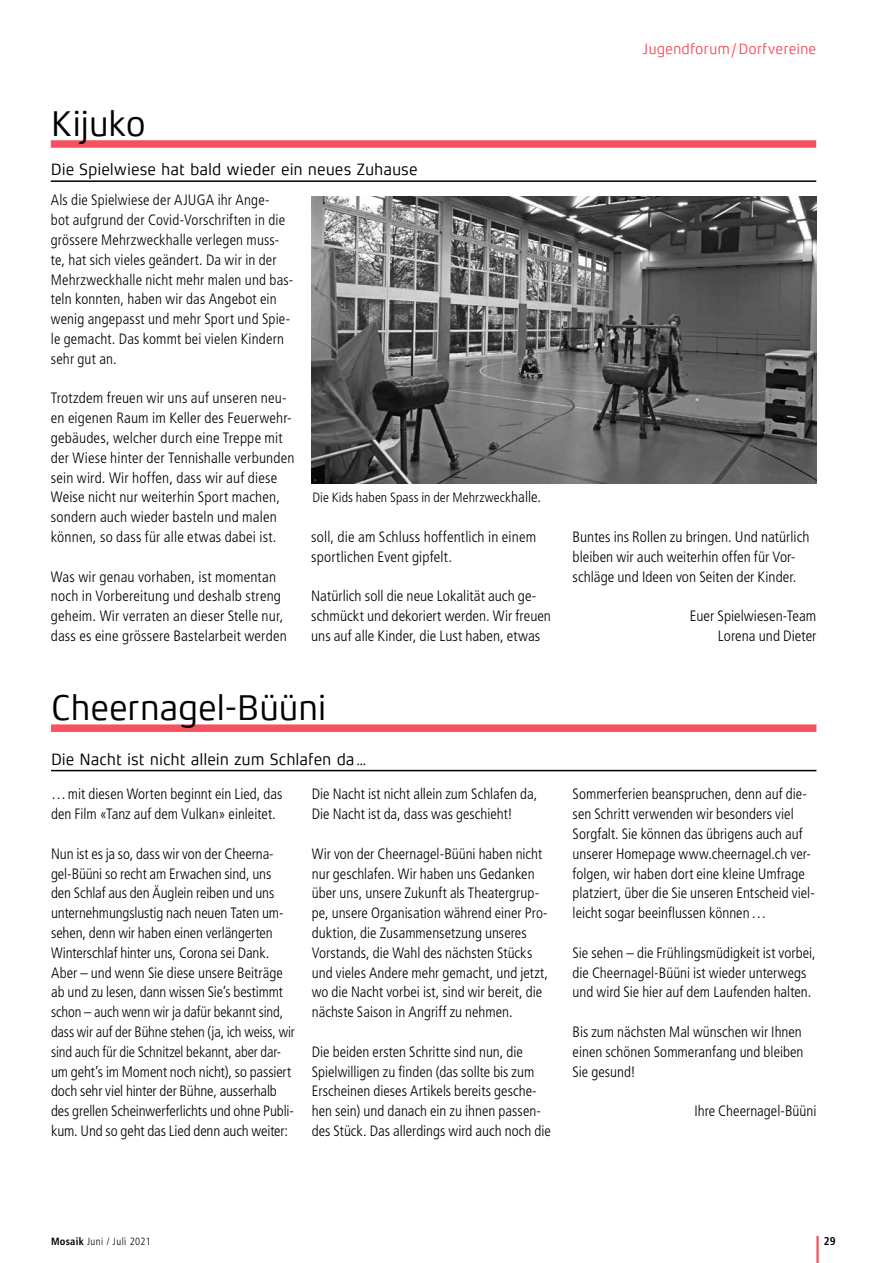
<style>
.page{position:relative;width:893px;height:1263px;background:#fff}
.page>*{position:absolute;margin:0;border:0;box-sizing:border-box;transform-origin:0 0}
.t1{font:36px "Xenois Sans Pro";letter-spacing:-.015em;color:#000}
.t2{font:16.5px "Xenois Sans Pro";letter-spacing:-.005em;color:#000}
.t3{font:300 condensed 15px/19.8px "Frutiger LT Std";color:#000}
.t4{font:15px "Xenois Sans Pro";color:#f7505e}
.t5{font:300 condensed 13.5px "Frutiger LT Std";letter-spacing:.005em;color:#000}
.t6{font:700 condensed 11.25px "Frutiger LT Std";color:#000}
.t7{font:300 condensed 10.5px "Frutiger LT Std";letter-spacing:.04em;color:#000}
.s1{font-size:15px}
.s2{font-weight:700}
</style>
<div class="page">
<hr style="left:816px;top:1236px;width:3px;height:27px;background:#f7505e">
<div style="left:51px;top:140px;width:765px;height:8px;background:#f7505e"></div>
<hr style="left:51px;top:180px;width:765px;height:2px;background:#000">
<hr style="left:51px;top:770px;width:765px;height:1px;background:#000">
<div style="left:51px;top:724px;width:765px;height:8px;background:#f7505e"></div>
<img style="left:312px;top:196px;width:504px;height:288px">
<h1 class="t1" style="left:51px;top:103px;width:97px">Kijuko</h1>
<p class="t2" style="left:51px;top:160px;width:368px">Die Spielwiese hat bald wieder ein neues Zuhause</p>
<p class="t3" style="left:51px;top:190px;width:244px">Als die Spielwiese der AJUGA ihr Ange-<br>bot aufgrund der Covid-Vorschriften in die grössere Mehrzweckhalle verlegen muss&shy;te, hat sich vieles geändert. Da wir in der Mehrzweckhalle nicht mehr malen und bas&shy;teln konnten, haben wir das Angebot ein wenig angepasst und mehr Sport und Spie&shy;le gemacht. Das kommt bei vielen Kindern sehr gut an.</p>
<p class="t3" style="left:51px;top:388px;width:245px">Trotzdem freuen wir uns auf unseren neu&shy;en eigenen Raum im Keller des Feuerwehr&shy;gebäudes, welcher durch eine Treppe mit der Wiese hinter der Tennishalle verbunden sein wird. Wir hoffen, dass wir auf diese Weise nicht nur weiterhin Sport machen, sondern auch wieder basteln und malen können, so dass für alle etwas dabei ist.</p>
<p class="t3" style="left:51px;top:567px;width:237px">Was wir genau vorhaben, ist momentan noch in Vorbereitung und deshalb streng geheim. Wir verraten an dieser Stelle nur, dass es eine grössere Bastelarbeit werden</p>
<p class="t5" style="left:312px;top:490px;width:230px">Die Kids haben Spass in der Mehrzweck<span class="s1">halle.</span></p>
<p class="t3" style="left:311px;top:527px;width:226px">soll, die am Schluss hoffentlich in einem sportlichen Event gipfelt.</p>
<p class="t3" style="left:311px;top:586px;width:241px">Natürlich soll die neue Lokalität auch ge&shy;schmückt und dekoriert werden. Wir freuen uns auf alle Kinder, die Lust haben, etwas</p>
<h1 class="t1" style="left:51px;top:688px;width:277px">Cheernagel-Büüni</h1>
<p class="t2" style="left:51px;top:750px;width:317px">Die Nacht ist nicht allein zum Schlafen da …</p>
<p class="t3" style="left:51px;top:784px;width:233px">…mit diesen Worten beginnt ein Lied, das den Film «Tanz auf dem Vulkan» einleitet.</p>
<p class="t3" style="left:51px;top:844px;width:245px">Nun ist es ja so, dass wir von der Cheerna&shy;gel-Büüni so recht am Erwachen sind, uns den Schlaf aus den Äuglein reiben und uns unternehmungslustig nach neuen Taten um&shy;sehen, denn wir haben einen verlängerten Winterschlaf hinter uns, Corona sei Dank.<br>Aber – und wenn Sie diese unsere Beiträge ab und zu lesen, dann wissen Sie’s bestimmt schon – auch wenn wir ja dafür bekannt sind, dass wir auf der Bühne stehen (ja, ich weiss, wir sind auch für die Schnitzel bekannt, aber dar&shy;um geht’s im Moment noch nicht), so passiert doch sehr viel hinter der Bühne, ausserhalb des grellen Scheinwerferlichts und ohne Publi&shy;kum. Und so geht das Lied denn auch weiter:</p>
<p class="t3" style="left:312px;top:784px;width:227px">Die Nacht ist nicht allein zum Schlafen da,<br>Die Nacht ist da, dass was geschieht!</p>
<p class="t3" style="left:312px;top:844px;width:238px">Wir von der Cheernagel-Büüni haben nicht nur geschlafen. Wir haben uns Gedanken über uns, unsere Zukunft als Theatergrup&shy;pe, unsere Organisation während einer Pro&shy;duktion, die Zusammensetzung unseres Vorstands, die Wahl des nächsten Stücks und vieles Andere mehr gemacht, und jetzt, wo die Nacht vorbei ist, sind wir bereit, die nächste Saison in Angriff zu nehmen.</p>
<p class="t3" style="left:312px;top:1042px;width:241px">Die beiden ersten Schritte sind nun, die Spielwilligen zu finden (das sollte bis zum Erscheinen dieses Artikels bereits gesche&shy;hen sein) und danach ein zu ihnen passen&shy;des Stück. Das allerdings wird auch noch die</p>
<p class="t4" style="left:642px;top:40px;width:175px">Jugendforum / Dorfvereine</p>
<p class="t3" style="left:573px;top:527px;width:238px">Buntes ins Rollen zu bringen. Und natürlich bleiben wir auch weiterhin offen für Vor&shy;schläge und Ideen von Seiten der Kinder.</p>
<p class="t3" style="left:690px;top:606px;width:128px;text-align:right">Euer Spielwiesen-Team<br>Lorena und Dieter</p>
<p class="t3" style="left:573px;top:784px;width:244px">Sommerferien beanspruchen, denn auf die&shy;sen Schritt verwenden wir besonders viel Sorgfalt. Sie können das übrigens auch auf unserer Homepage www.cheernagel.ch ver&shy;folgen, wir haben dort eine kleine Umfrage platziert, über die Sie unseren Entscheid viel&shy;leicht sogar beeinflussen können…</p>
<p class="t3" style="left:573px;top:943px;width:245px">Sie sehen – die Frühlingsmüdigkeit ist vorbei, die Cheernagel-Büüni ist wieder unterwegs und wird Sie hier auf dem Laufenden halten.</p>
<p class="t3" style="left:573px;top:1022px;width:232px;text-align:justify">Bis zum nächsten Mal wünschen wir Ihnen einen schönen Sommeranfang und bleiben Sie gesund!</p>
<p class="t3" style="left:694px;top:1101px;width:124px">Ihre Cheernagel-Büüni</p>
<p class="t7" style="left:51px;top:1235px;width:101px"><span class="s2">Mosaik</span> Juni / Juli 2021</p>
<p class="t6" style="left:824px;top:1234px;width:13px">29</p>
</div>
